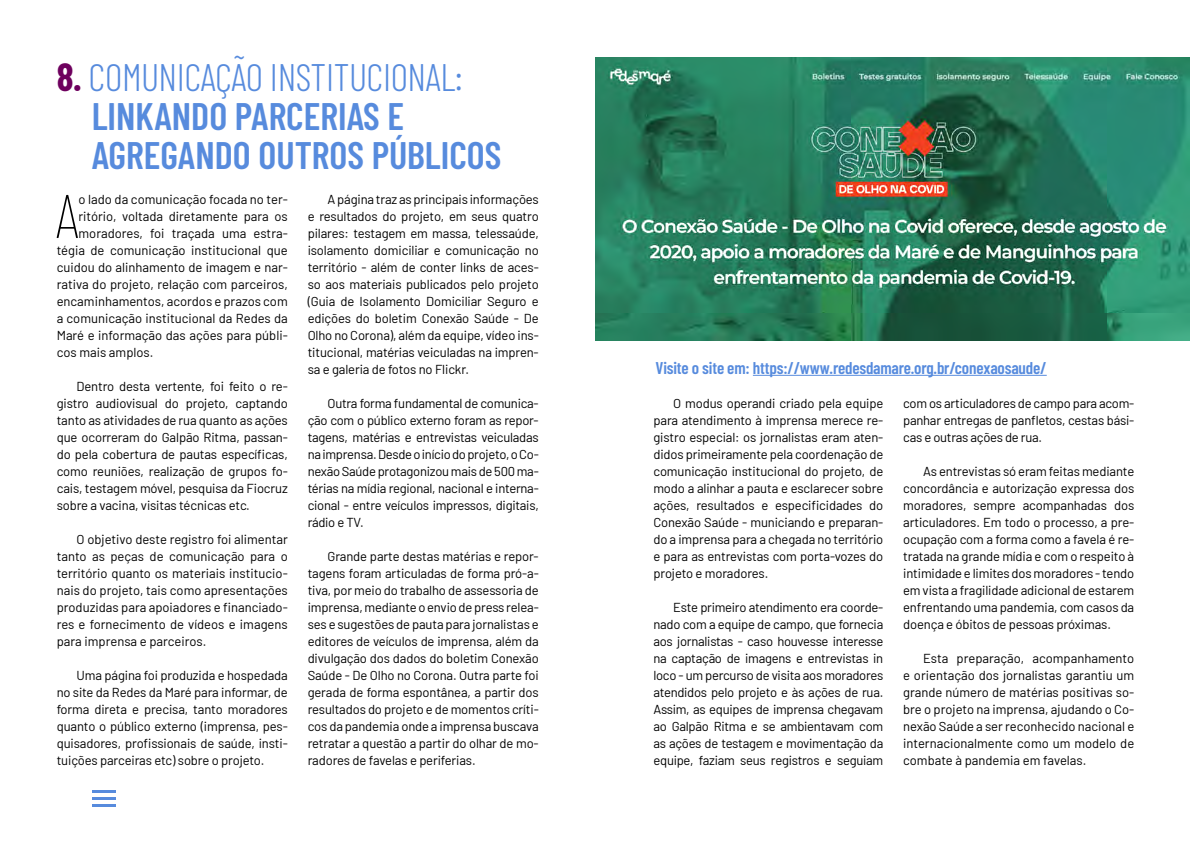
<style>
.page{position:relative;width:1191px;height:842px;background:#fff}
.page>*{position:absolute;margin:0;border:0;box-sizing:border-box;transform-origin:0 0}
.t1{font:100 61.6px "Barlow Condensed";color:#000}
.t2{font:600 38.3px/38.7px "Barlow Condensed";color:#578bdd}
.t3{font:600 17px "Barlow Condensed";letter-spacing:-.01em;color:#578bdd}
.t4{font:13px/17px "Barlow";letter-spacing:-.01em;color:#000;text-align:justify}
.s1{font-weight:700;color:#6e005e}
.s2{font-weight:300}
</style>
<div class="page">
<hr style="left:93px;top:790px;width:23px;height:3px;background:#578bdd">
<hr style="left:93px;top:797px;width:23px;height:3px;background:#578bdd">
<hr style="left:93px;top:804px;width:23px;height:3px;background:#578bdd">
<img style="left:595px;top:57px;width:594px;height:284px">
<hr style="left:753px;top:375px;width:293px;height:1px;background:#578bdd">
<h2 class="t2" style="left:92px;top:56px;width:411px;text-indent:-35px"><span class="s1">8.</span> <span class="s2">COMUNICAÇÃO INSTITUCIONAL:<br></span>LINKANDO PARCERIAS E<br>AGREGANDO OUTROS PÚBLICOS</h2>
<h1 class="t1" style="left:56px;top:172px;width:24px">A</h1>
<p class="t4" style="left:79px;top:190px;width:211px">o lado da comunicação focada no ter-</p>
<p class="t4" style="left:308px;top:190px;width:233px;text-indent:20px">A página traz as principais informações e resultados do projeto, em seus quatro pilares: testagem em massa, telessaúde, isolamento domiciliar e comunicação no território - além de conter links de aces&shy;so aos materiais publicados pelo projeto (Guia de Isolamento Domiciliar Seguro e edições do boletim Conexão Saúde - De Olho no Corona), além da equipe, vídeo ins&shy;titucional, matérias veiculadas na impren&shy;sa e galeria de fotos no Flickr.</p>
<p class="t4" style="left:308px;top:394px;width:233px;text-indent:20px">Outra forma fundamental de comunica&shy;ção com o público externo foram as repor&shy;tagens, matérias e entrevistas veiculadas na imprensa. Desde o início do projeto, o Co&shy;nexão Saúde protagonizou mais de 500 ma&shy;térias na mídia regional, nacional e interna&shy;cional - entre veículos impressos, digitais, rádio e TV.</p>
<p class="t4" style="left:308px;top:547px;width:233px;text-indent:20px">Grande parte destas matérias e repor&shy;tagens foram articuladas de forma pró-a&shy;tiva, por meio do trabalho de assessoria de imprensa, mediante o envio de press relea&shy;ses e sugestões de pauta para jornalistas e editores de veículos de imprensa, além da divulgação dos dados do boletim Conexão Saúde - De Olho no Corona. Outra parte foi gerada de forma espontânea, a partir dos resultados do projeto e de momentos críti&shy;cos da pandemia onde a imprensa buscava retratar a questão a partir do olhar de mo&shy;radores de favelas e periferias.</p>
<p class="t4" style="left:79px;top:207px;width:211px">ritório, voltada diretamente para os</p>
<p class="t4" style="left:79px;top:224px;width:211px">moradores, foi traçada uma estra-</p>
<p class="t4" style="left:57px;top:241px;width:233px">tégia de comunicação institucional que</p>
<p class="t4" style="left:57px;top:258px;width:233px">cuidou do alinhamento de imagem e nar-</p>
<p class="t4" style="left:57px;top:275px;width:233px">rativa do projeto, relação com parceiros,</p>
<p class="t4" style="left:57px;top:292px;width:233px">encaminhamentos, acordos e prazos com</p>
<p class="t4" style="left:57px;top:309px;width:233px">a comunicação institucional da Redes da</p>
<p class="t4" style="left:57px;top:326px;width:233px">Maré e informação das ações para públi-</p>
<p class="t4" style="left:57px;top:343px;width:98px">cos mais amplos.</p>
<p class="t4" style="left:57px;top:377px;width:233px;text-indent:20px">Dentro desta vertente, foi feito o re&shy;gistro audiovisual do projeto, captando tanto as atividades de rua quanto as ações que ocorreram do Galpão Ritma, passan&shy;do pela cobertura de pautas específicas, como reuniões, realização de grupos fo&shy;cais, testagem móvel, pesquisa da Fiocruz sobre a vacina, visitas técnicas etc.</p>
<p class="t4" style="left:57px;top:530px;width:233px;text-indent:20px">O objetivo deste registro foi alimentar tanto as peças de comunicação para o território quanto os materiais institucio&shy;nais do projeto, tais como apresentações produzidas para apoiadores e financiado&shy;res e fornecimento de vídeos e imagens para imprensa e parceiros.</p>
<p class="t4" style="left:57px;top:666px;width:233px;text-indent:20px">Uma página foi produzida e hospedada no site da Redes da Maré para informar, de forma direta e precisa, tanto moradores quanto o público externo (imprensa, pes&shy;quisadores, profissionais de saúde, insti&shy;tuições parceiras etc) sobre o projeto.</p>
<h3 class="t3" style="left:655px;top:356px;width:393px">Visite o site em: https://www.redesdamare.org.br/conexaosaude/</h3>
<p class="t4" style="left:653px;top:394px;width:231px;text-indent:20px">O modus operandi criado pela equipe para atendimento à imprensa merece re&shy;gistro especial: os jornalistas eram aten&shy;didos primeiramente pela coordenação de comunicação institucional do projeto, de modo a alinhar a pauta e esclarecer sobre ações, resultados e especificidades do Conexão Saúde - municiando e preparan&shy;do a imprensa para a chegada no território e para as entrevistas com porta-vozes do projeto e moradores.</p>
<p class="t4" style="left:653px;top:598px;width:231px;text-indent:20px">Este primeiro atendimento era coorde&shy;nado com a equipe de campo, que fornecia aos jornalistas - caso houvesse interesse na captação de imagens e entrevistas in loco - um percurso de visita aos moradores atendidos pelo projeto e às ações de rua.<br>Assim, as equipes de imprensa chegavam ao Galpão Ritma e se ambientavam com as ações de testagem e movimentação da equipe, faziam seus registros e seguiam</p>
<p class="t4" style="left:903px;top:394px;width:233px">com os articuladores de campo para acom&shy;panhar entregas de panfletos, cestas bási&shy;cas e outras ações de rua.</p>
<p class="t4" style="left:903px;top:462px;width:233px;text-indent:20px">As entrevistas só eram feitas mediante concordância e autorização expressa dos moradores, sempre acompanhadas dos articuladores. Em todo o processo, a pre&shy;ocupação com a forma como a favela é re&shy;tratada na grande mídia e com o respeito à intimidade e limites dos moradores - tendo em vista a fragilidade adicional de estarem enfrentando uma pandemia, com casos da doença e óbitos de pessoas próximas.</p>
<p class="t4" style="left:903px;top:649px;width:233px;text-indent:20px">Esta preparação, acompanhamento e orientação dos jornalistas garantiu um grande número de matérias positivas so&shy;bre o projeto na imprensa, ajudando o Co&shy;nexão Saúde a ser reconhecido nacional e internacionalmente como um modelo de combate à pandemia em favelas.</p>
</div>
